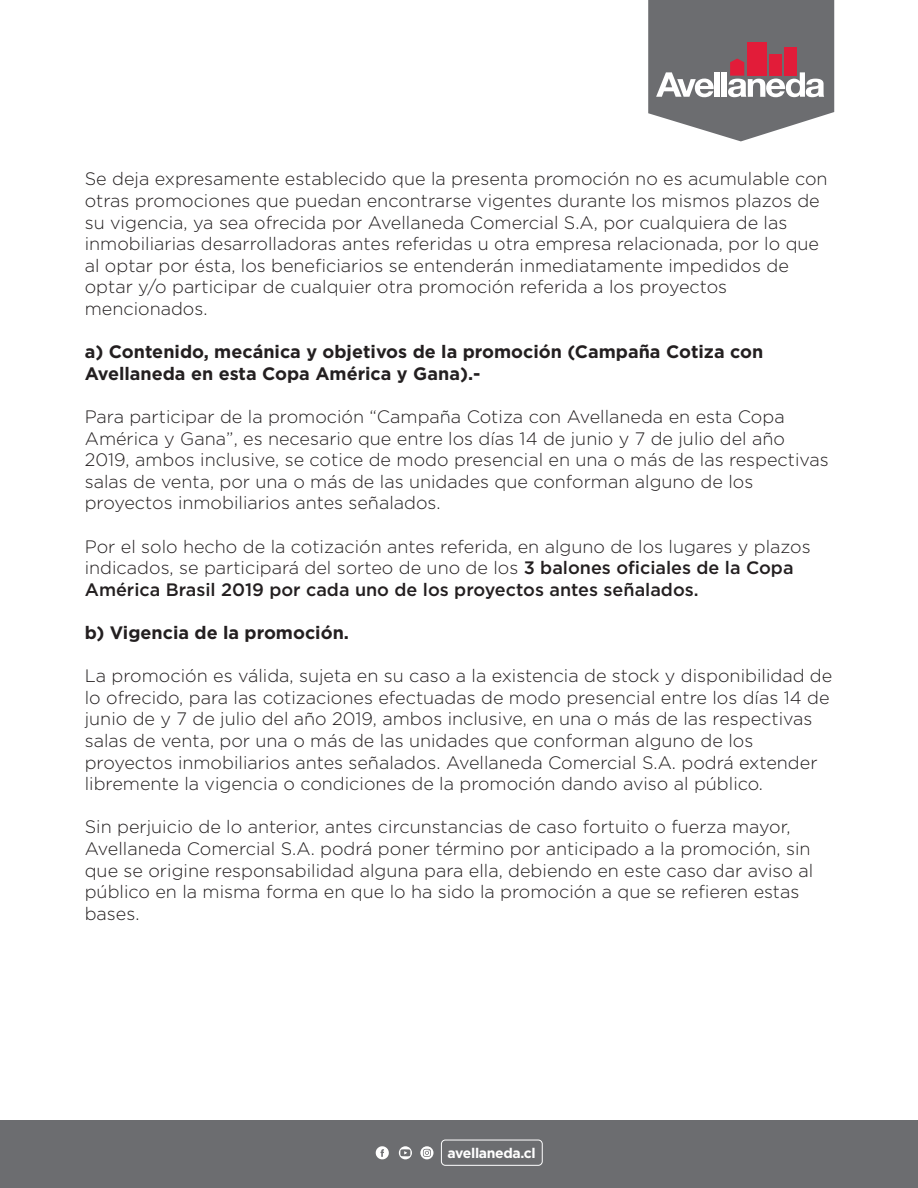
<style>
.page{position:relative;width:918px;height:1188px;background:#fff}
.page>*{position:absolute;margin:0;border:0;box-sizing:border-box;transform-origin:0 0}
.t1{font:300 18px/21.6px "Gotham";color:#231f20}
.t2{font:700 18px/21.6px "Gotham";color:#231f20}
.t3{font:700 13.95px "Gotham";letter-spacing:-.025em;color:#fff}
.s1{font-weight:500}
</style>
<div class="page">
<svg style="left:648px;top:0;width:186px;height:141px"></svg>
<div style="left:0;top:1121px;width:918px;height:67px;background:#6c6d70"></div>
<div style="left:441px;top:1140px;width:102px;height:26px;border:1px solid #fff;border-radius:4px"></div>
<svg style="left:420px;top:1146px;width:14px;height:13px"></svg>
<svg style="left:376px;top:1146px;width:13px;height:13px"></svg>
<svg style="left:399px;top:1146px;width:13px;height:13px"></svg>
<p class="t1" style="left:85px;top:168px;width:744px">Se deja expresamente establecido que la presenta promoción no es acumulable con otras promociones que puedan encontrarse vigentes durante los mismos plazos de su vigencia, ya sea ofrecida por Avellaneda Comercial S.A, por cualquiera de las inmobiliarias desarrolladoras antes referidas u otra empresa relacionada, por lo que al optar por ésta, los beneficiarios se entenderán inmediatamente impedidos de optar y/o participar de cualquier otra promoción referida a los proyectos mencionados.</p>
<p class="t2" style="left:85px;top:341px;width:680px">a) Contenido, mecánica y objetivos de la promoción (Campaña Cotiza con<br>Avellaneda en esta Copa América y Gana).-</p>
<p class="t1" style="left:85px;top:405px;width:746px">Para participar de la promoción “Campaña Cotiza con Avellaneda en esta Copa América y Gana”, es necesario que entre los días 14 de junio y 7 de julio del año 2019, ambos inclusive, se cotice de modo presencial en una o más de las respectivas salas de venta, por una o más de las unidades que conforman alguno de los proyectos inmobiliarios antes señalados.</p>
<p class="t1" style="left:85px;top:535px;width:727px">Por el solo hecho de la cotización antes referida, en alguno de los lugares y plazos indicados, se participará del sorteo de uno de los <span class="s1">3 balones oficiales de la Copa<br>América Brasil 2019 por cada uno de los proyectos antes señalados.</span></p>
<p class="t2" style="left:85px;top:622px;width:266px">b) Vigencia de la promoción.</p>
<p class="t1" style="left:85px;top:665px;width:749px">La promoción es válida, sujeta en su caso a la existencia de stock y disponibilidad de lo ofrecido, para las cotizaciones efectuadas de modo presencial entre los días 14 de junio de y 7 de julio del año 2019, ambos inclusive, en una o más de las respectivas salas de venta, por una o más de las unidades que conforman alguno de los proyectos inmobiliarios antes señalados. Avellaneda Comercial S.A. podrá extender libremente la vigencia o condiciones de la promoción dando aviso al público.</p>
<p class="t1" style="left:85px;top:816px;width:730px">Sin perjuicio de lo anterior, antes circunstancias de caso fortuito o fuerza mayor, Avellaneda Comercial S.A. podrá poner término por anticipado a la promoción, sin que se origine responsabilidad alguna para ella, debiendo en este caso dar aviso al público en la misma forma en que lo ha sido la promoción a que se refieren estas bases.</p>
<p class="t3" style="left:448px;top:1144px;width:90px">avellaneda.cl</p>
</div>
